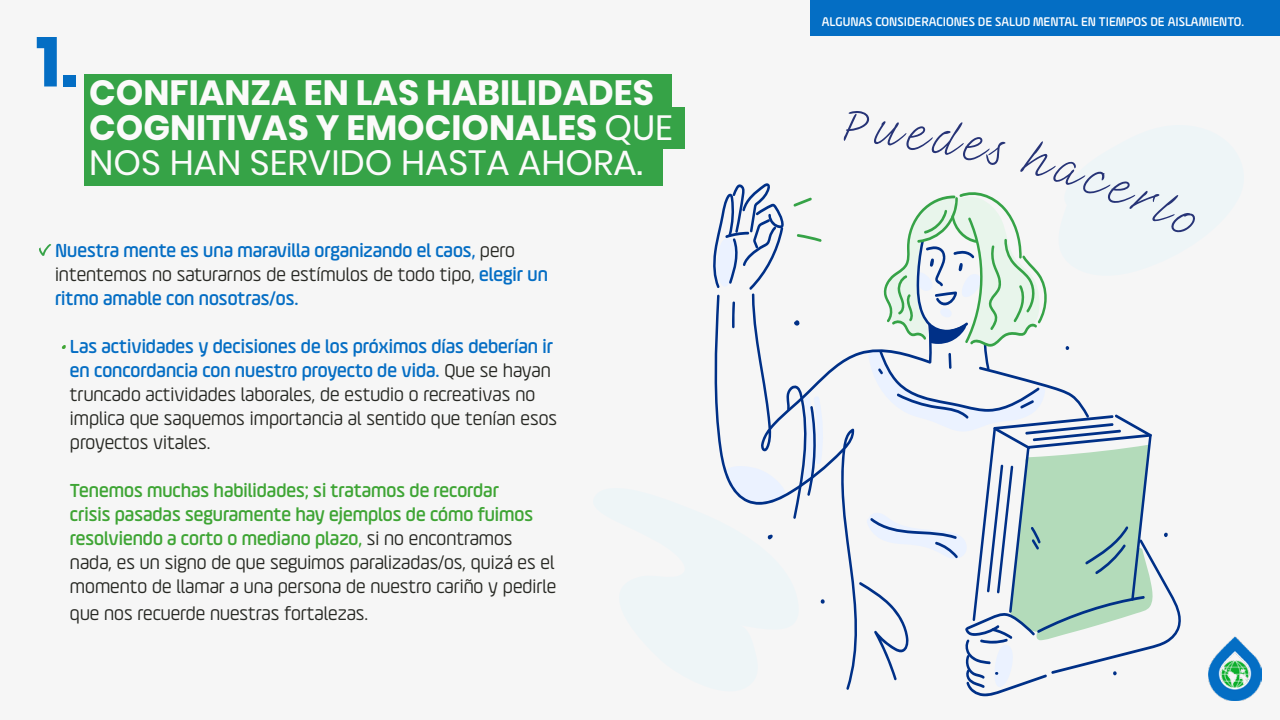
<style>
.page{position:relative;width:1280px;height:720px;background:#f6f6f6}
.page>*{position:absolute;margin:0;border:0;box-sizing:border-box;transform-origin:0 0}
.t1{font:700 70px "Poppins";color:#046ec4}
.t2{font:700 35px/35px "Poppins";color:#fbfafa}
.t3{font:18px/24px "Altissimo";color:#272823}
.t4{font:700 18px/24px "Altissimo";color:#3fa535}
.t5{font:700 18px/24px "Altissimo";color:#056ec4}
.t6{font:700 12px "Altissimo";color:#fff}
.s1{font-weight:400}
.s2{font-weight:400;color:#272823}
.s3{font-weight:700;color:#056ec4}
</style>
<div class="page">
<div style="left:810px;top:0;width:470px;height:36px;background:#046ec4"></div>
<img style="left:1219px;top:646px;width:43px;height:55px">
<div style="left:85px;top:74px;width:600px;height:112px;background:#36a347"></div>
<div style="left:672px;top:67px;width:51px;height:40px;background:#f6f6f6"></div>
<div style="left:663px;top:149px;width:60px;height:40px;background:#f6f6f6"></div>
<svg style="left:62px;top:345px;width:4px;height:4px"></svg>
<svg style="left:39px;top:244px;width:12px;height:12px"></svg>
<svg style="left:713px;top:111px;width:532px;height:585px"></svg>
<h1 class="t1" style="left:36px;top:21px;width:43px">1.</h1>
<h2 class="t2" style="left:89px;top:76px;width:585px">CONFIANZA EN LAS HABILIDADES<br>COGNITIVAS Y EMOCIONALES <span class="s1">QUE<br>NOS HAN SERVIDO HASTA AHORA.</span></h2>
<p class="t5" style="left:55px;top:239px;width:494px">Nuestra mente es una maravilla organizando el caos, <span class="s2">pero intentemos no saturarnos de estímulos de todo tipo,</span> elegir un ritmo amable con nosotras/os.</p>
<p class="t3" style="left:70px;top:335px;width:489px"><span class="s3">Las actividades y decisiones de los próximos días deberían ir en concordancia con nuestro proyecto de vida.</span> Que se hayan truncado actividades laborales, de estudio o recreativas no implica que saquemos importancia al sentido que tenían esos proyectos vitales.</p>
<p class="t4" style="left:70px;top:479px;width:488px">Tenemos muchas habilidades; si tratamos de recordar<br>crisis pasadas seguramente hay ejemplos de cómo fuimos resolviendo a corto o mediano plazo, <span class="s2">si no encontramos nada, es un signo de que seguimos paralizadas/os, quizá es el momento de llamar a una persona de nuestro cariño y pedirle</span></p>
<p class="t3" style="left:70px;top:602px;width:300px">que nos recuerde nuestras fortalezas.</p>
<p class="t6" style="left:822px;top:15px;width:424px">ALGUNAS CONSIDERACIONES DE SALUD MENTAL EN TIEMPOS DE AISLAMIENTO.</p>
</div>
